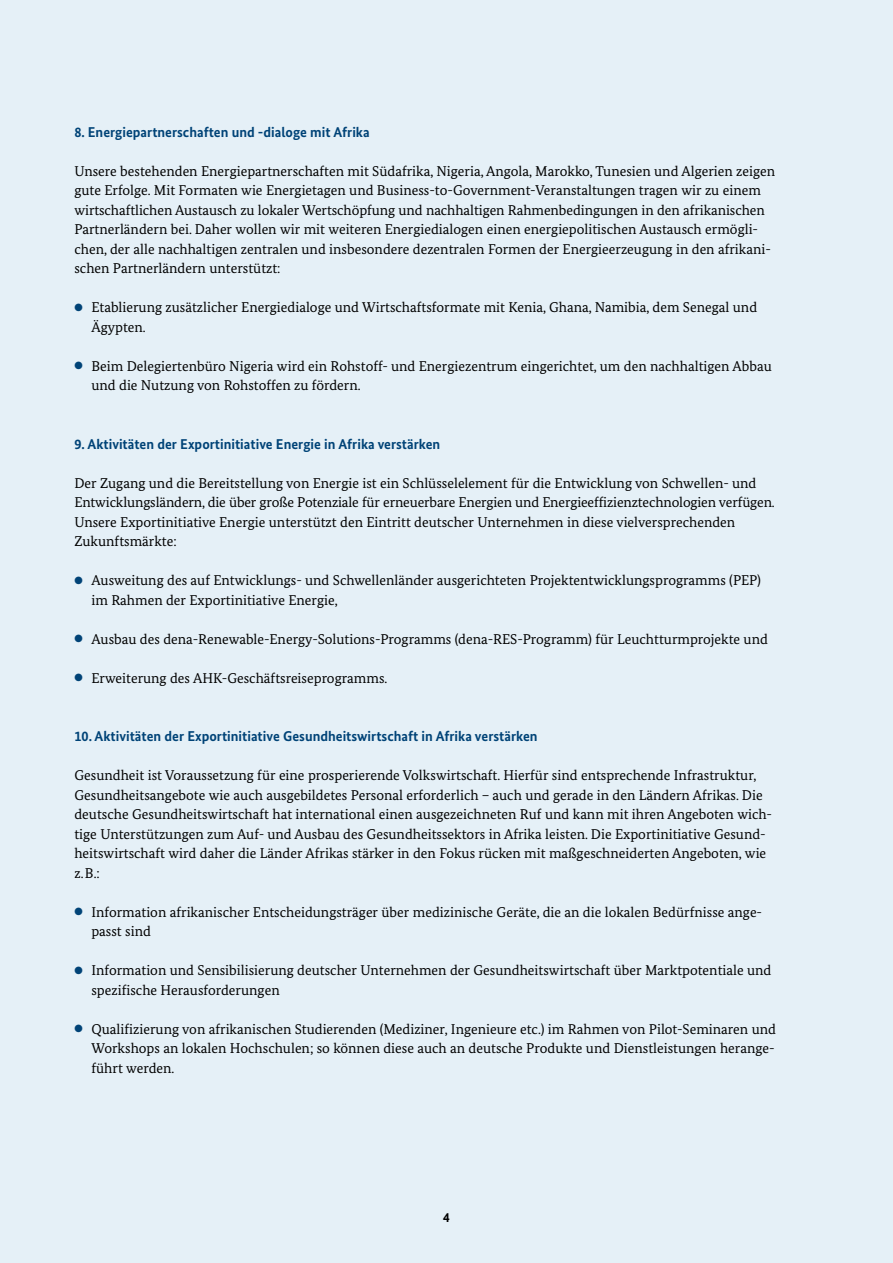
<style>
.page{position:relative;width:893px;height:1263px;background:#e5f0f7}
.page>*{position:absolute;margin:0;border:0;box-sizing:border-box;transform-origin:0 0}
.t1{font:14.25px/19.5px "Bundes Serif";color:#000}
.t2{font:700 14.25px "Bundes Sans";color:#004377}
.t3{font:700 13.5px "Bundes Sans";color:#000}
.s1{color:#004377}
</style>
<div class="page">
<h3 class="t2" style="left:74px;top:123px;width:297px">8. Energiepartnerschaften und -dialoge mit Afrika</h3>
<p class="t1" style="left:74px;top:161px;width:702px">Unsere bestehenden Energiepartnerschaften mit Südafrika, Nigeria, Angola, Marokko, Tunesien und Algerien zeigen gute Erfolge. Mit Formaten wie Energietagen und Business-to-Government-Veranstaltungen tragen wir zu einem wirtschaftlichen Austausch zu lokaler Wertschöpfung und nachhaltigen Rahmenbedingungen in den afrikanischen Partnerländern bei. Daher wollen wir mit weiteren Energiedialogen einen energiepolitischen Austausch ermögli&shy;chen, der alle nachhaltigen zentralen und insbesondere dezentralen Formen der Energieerzeugung in den afrikani&shy;schen Partnerländern unterstützt:</p>
<p class="t1" style="left:91px;top:297px;width:667px;text-indent:-17px"><span class="s1">●</span> Etablierung zusätzlicher Energiedialoge und Wirtschaftsformate mit Kenia, Ghana, Namibia, dem Senegal und<br>Ägypten.</p>
<p class="t1" style="left:91px;top:356px;width:682px;text-indent:-17px"><span class="s1">●</span> Beim Delegiertenbüro Nigeria wird ein Rohstoff- und Energiezentrum eingerichtet, um den nachhaltigen Abbau und die Nutzung von Rohstoffen zu fördern.</p>
<h3 class="t2" style="left:74px;top:435px;width:367px">9. Aktivitäten der Exportinitiative Energie in Afrika verstärken</h3>
<p class="t1" style="left:74px;top:473px;width:702px">Der Zugang und die Bereitstellung von Energie ist ein Schlüsselelement für die Entwicklung von Schwellen- und Entwicklungsländern, die über große Potenziale für erneuerbare Energien und Energieeffizienztechnologien verfügen.<br>Unsere Exportinitiative Energie unterstützt den Eintritt deutscher Unternehmen in diese vielversprechenden Zukunftsmärkte:</p>
<p class="t1" style="left:91px;top:570px;width:671px;text-indent:-17px"><span class="s1">●</span> Ausweitung des auf Entwicklungs- und Schwellenländer ausgerichteten Projektentwicklungsprogramms (PEP) im Rahmen der Exportinitiative Energie,</p>
<p class="t1" style="left:74px;top:629px;width:695px"><span class="s1">●</span> Ausbau des dena-Renewable-Energy-Solutions-Programms (dena-RES-Programm) für Leuchtturmprojekte und</p>
<p class="t1" style="left:74px;top:668px;width:314px"><span class="s1">●</span> Erweiterung des AHK-Geschäftsreiseprogramms.</p>
<h3 class="t2" style="left:74px;top:727px;width:465px">10. Aktivitäten der Exportinitiative Gesundheitswirtschaft in Afrika verstärken</h3>
<p class="t1" style="left:74px;top:765px;width:699px">Gesundheit ist Voraussetzung für eine prosperierende Volkswirtschaft. Hierfür sind entsprechende Infrastruktur, Gesundheitsangebote wie auch ausgebildetes Personal erforderlich – auch und gerade in den Ländern Afrikas. Die deutsche Gesundheitswirtschaft hat international einen ausgezeichneten Ruf und kann mit ihren Angeboten wich&shy;tige Unterstützungen zum Auf- und Ausbau des Gesundheitssektors in Afrika leisten. Die Exportinitiative Gesund&shy;heitswirtschaft wird daher die Länder Afrikas stärker in den Fokus rücken mit maßgeschneiderten Angeboten, wie z.B.:</p>
<p class="t1" style="left:91px;top:902px;width:672px;text-indent:-17px"><span class="s1">●</span> Information afrikanischer Entscheidungsträger über medizinische Geräte, die an die lokalen Bedürfnisse ange&shy;passt sind</p>
<p class="t1" style="left:91px;top:960px;width:681px;text-indent:-17px"><span class="s1">●</span> Information und Sensibilisierung deutscher Unternehmen der Gesundheitswirtschaft über Marktpotentiale und spezifische Herausforderungen</p>
<p class="t1" style="left:91px;top:1019px;width:686px;text-align:justify;text-indent:-17px"><span class="s1">●</span> Qualifizierung von afrikanischen Studierenden (Mediziner, Ingenieure etc.) im Rahmen von Pilot-Seminaren und Workshops an lokalen Hochschulen; so können diese auch an deutsche Produkte und Dienstleistungen herange&shy;führt werden.</p>
<p class="t3" style="left:443px;top:1209px;width:8px">4</p>
</div>
